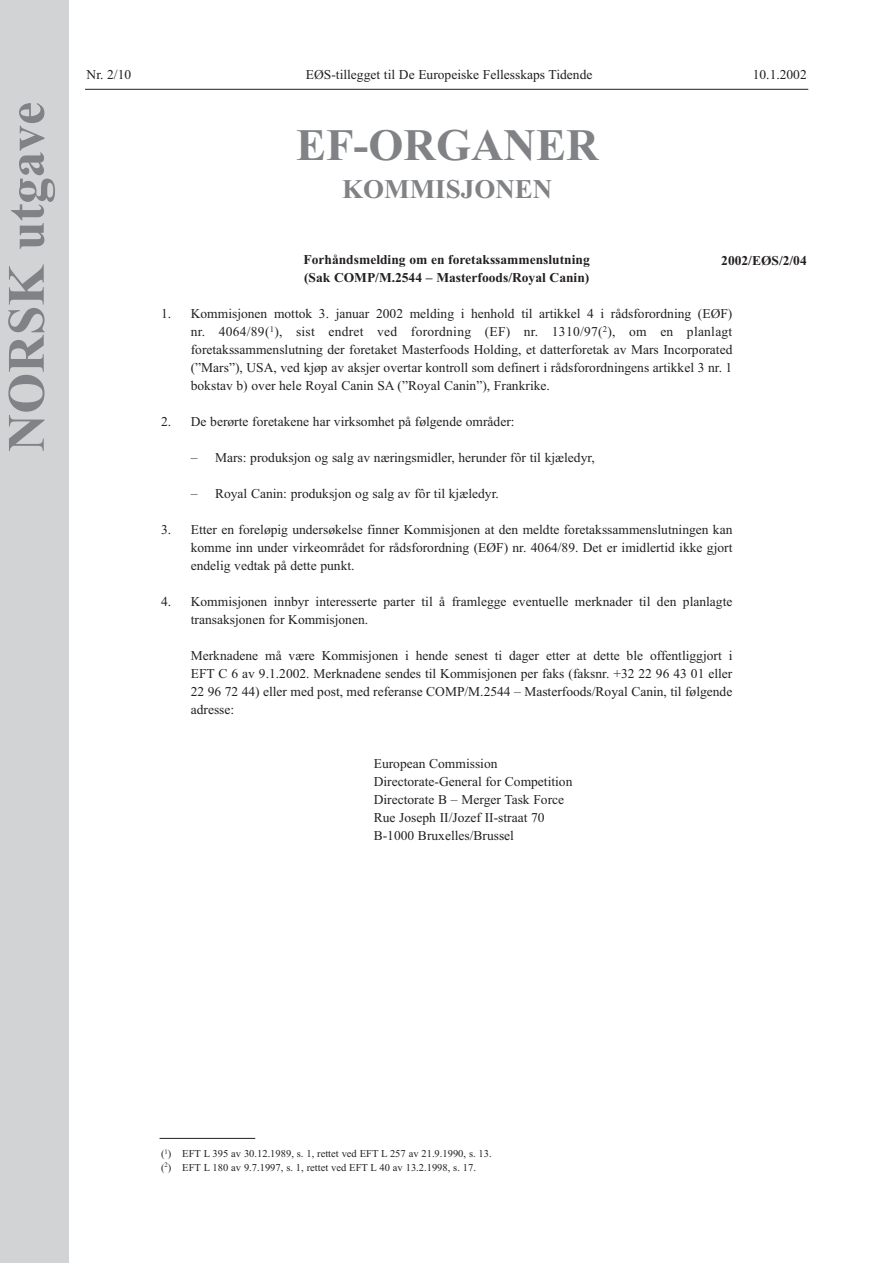
<style>
.page{position:relative;width:893px;height:1263px;background:#fff}
.page>*{position:absolute;margin:0;border:0;box-sizing:border-box;transform-origin:0 0}
.t1{font:700 52.5px "Times New Roman";color:#808285}
.t2{font:700 45px "Times New Roman";color:#808285}
.t3{font:700 27px "Times New Roman";color:#808285}
.t4{font:13.5px/18px "Times New Roman";color:#231f20;text-align:justify}
.t5{font:700 13.5px/18px "Times New Roman";color:#231f20}
.t6{font:10.5px/13.5px "Times New Roman";color:#231f20}
</style>
<div class="page">
<hr style="left:85px;top:89px;width:723px;height:1px;background:#231f20">
<div style="left:0;top:0;width:68px;height:1263px;background:#d1d3d4"></div>
<hr style="left:159px;top:1138px;width:96px;height:1px;background:#231f20">
<h1 class="t1" style="left:9px;top:452px;width:351px;rotate:-90deg">NORSK utgave</h1>
<p class="t4" style="left:87px;top:67px;width:46px">Nr. 2/10</p>
<p class="t4" style="left:306px;top:67px;width:288px">EØS-tillegget til De Europeiske Fellesskaps Tidende</p>
<p class="t4" style="left:752px;top:67px;width:55px">10.1.2002</p>
<h2 class="t2" style="left:296px;top:131px;width:304px">EF-ORGANER</h2>
<h3 class="t3" style="left:342px;top:180px;width:212px">KOMMISJONEN</h3>
<p class="t5" style="left:303px;top:252px;width:288px">Forhåndsmelding om en foretakssammenslutning (Sak COMP/M.2544 – Masterfoods/Royal Canin)</p>
<p class="t4" style="left:191px;top:306px;width:543px;text-indent:-30px">1. Kommisjonen mottok 3. januar 2002 melding i henhold til artikkel 4 i rådsforordning (EØF) nr. 4064/89(<sup>1</sup>), sist endret ved forordning (EF) nr. 1310/97(<sup>2</sup>), om en planlagt foretakssammenslutning der foretaket Masterfoods Holding, et datterforetak av Mars Incorporated (”Mars”), USA, ved kjøp av aksjer overtar kontroll som definert i rådsforordningens artikkel 3 nr. 1 bokstav b) over hele Royal Canin SA (”Royal Canin”), Frankrike.</p>
<p class="t4" style="left:161px;top:414px;width:355px">2. De berørte foretakene har virksomhet på følgende områder:</p>
<p class="t4" style="left:191px;top:450px;width:405px">– Mars: produksjon og salg av næringsmidler, herunder fôr til kjæledyr,</p>
<p class="t4" style="left:191px;top:486px;width:309px">– Royal Canin: produksjon og salg av fôr til kjæledyr.</p>
<p class="t4" style="left:191px;top:522px;width:543px;text-indent:-30px">3. Etter en foreløpig undersøkelse finner Kommisjonen at den meldte foretakssammenslutningen kan komme inn under virkeområdet for rådsforordning (EØF) nr. 4064/89. Det er imidlertid ikke gjort endelig vedtak på dette punkt.</p>
<p class="t4" style="left:191px;top:594px;width:543px;text-indent:-30px">4. Kommisjonen innbyr interesserte parter til å framlegge eventuelle merknader til den planlagte transaksjonen for Kommisjonen.</p>
<p class="t4" style="left:191px;top:648px;width:543px">Merknadene må være Kommisjonen i hende senest ti dager etter at dette ble offentliggjort i EFT C 6 av 9.1.2002. Merknadene sendes til Kommisjonen per faks (faksnr. +32 22 96 43 01 eller 22 96 72 44) eller med post, med referanse COMP/M.2544 – Masterfoods/Royal Canin, til følgende adresse:</p>
<p class="t5" style="left:721px;top:253px;width:87px">2002/EØS/2/04</p>
<p class="t4" style="left:374px;top:756px;width:200px;text-align:left">European Commission<br>Directorate-General for Competition<br>Directorate B – Merger Task Force<br>Rue Joseph II/Jozef II-straat 70<br>B-1000 Bruxelles/Brussel</p>
<p class="t6" style="left:161px;top:1148px;width:332px">(<sup>1</sup>) EFT L 395 av 30.12.1989, s. 1, rettet ved EFT L 257 av 21.9.1990, s. 13. (<sup>2</sup>) EFT L 180 av 9.7.1997, s. 1, rettet ved EFT L 40 av 13.2.1998, s. 17.</p>
</div>
